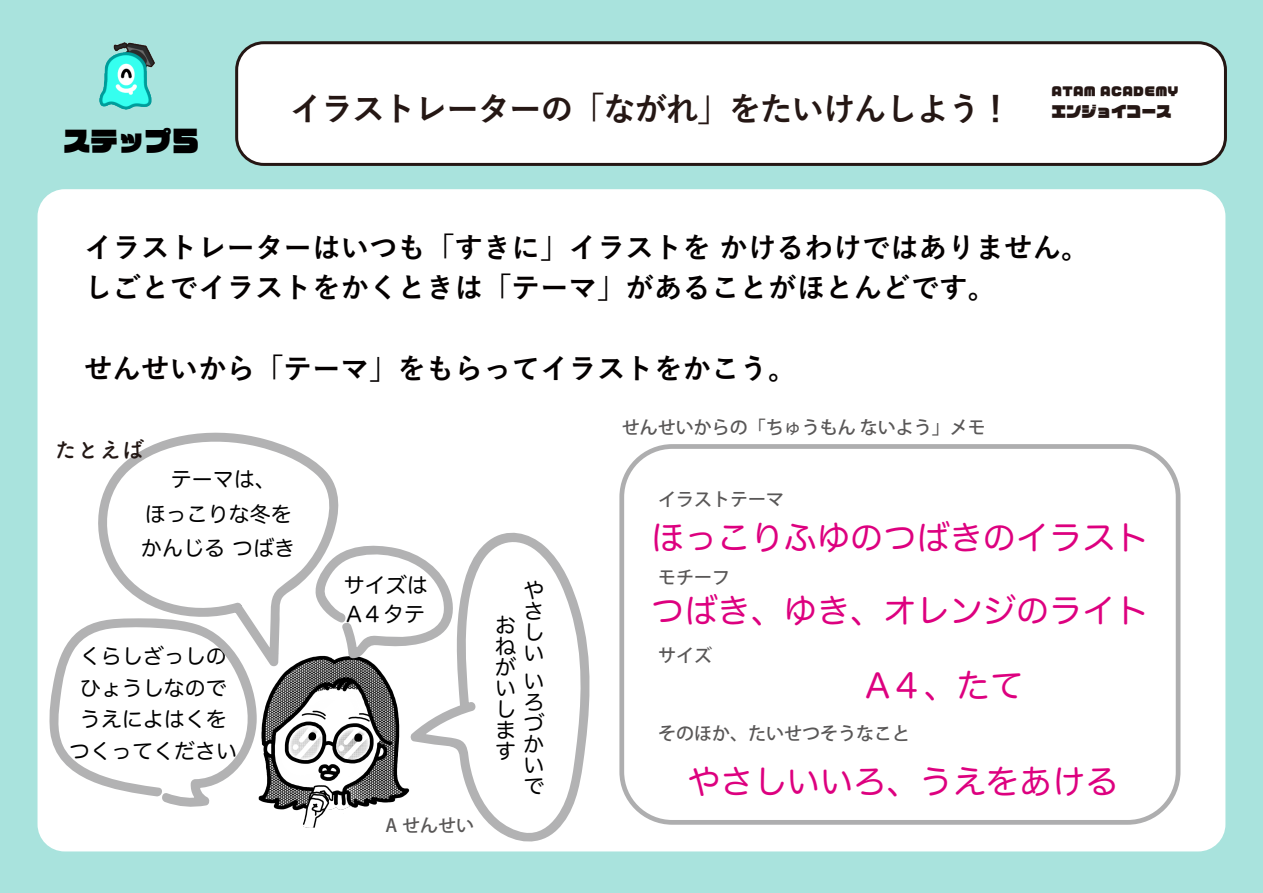
<style>
.page{position:relative;width:1263px;height:893px;background:#a9e3dd}
.page>*{position:absolute;margin:0;border:0;box-sizing:border-box;transform-origin:0 0}
.t1{font:33.15px "Hira Maru Pro W4";color:#dd007f}
.t2{font:700 33px "Yu Go";letter-spacing:-.05em;color:#251714}
.t3{font:700 28.5px/40.5px "Yu Go";color:#040000}
.t4{font:27px "VDL Logo Jr Black Black";color:#000}
.t5{font:700 22.5px "Tsuku A Rd Gothic";color:#231815}
.t6{font:21px/21px "Hira Maru Pro W4";color:#000;text-align:justify}
.t7{font:500 18px "Koz Go Pr 6 N";color:#595757}
.t8{font:12px "VDL Logo Jr Black Black";letter-spacing:.02em;color:#251714}
.s1{font-family:"VDL Logo Jr Black Black";font-weight:400;font-size:15px}
</style>
<div class="page">
<div style="left:237px;top:43px;width:988px;height:121px;background:#fff;border-radius:27px"></div>
<div style="left:235px;top:41px;width:992px;height:125px;border:3px solid #251714;border-radius:27px"></div>
<div style="left:38px;top:189px;width:1187px;height:662px;background:#fff;border-radius:27px"></div>
<img style="left:100px;top:43px;width:54px;height:66px">
<div style="left:619px;top:444px;width:561px;height:381px;border:5px solid #aeaeaf;border-radius:51px"></div>
<img style="left:258px;top:658px;width:151px;height:170px">
<svg style="left:98px;top:432px;width:244px;height:236px"></svg>
<svg style="left:314px;top:543px;width:95px;height:115px"></svg>
<svg style="left:409px;top:532px;width:181px;height:310px"></svg>
<svg style="left:49px;top:618px;width:208px;height:189px"></svg>
<p class="t4" style="left:64px;top:121px;width:137px">ステップ５</p>
<p class="t8" style="left:1051px;top:82px;width:128px">ATAM ACADEMY</p>
<p class="t2" style="left:289px;top:90px;width:883px">イラストレーターの「ながれ」をたいけんしよう！ <span class="s1">エンジョイコース</span></p>
<p class="t3" style="left:84px;top:228px;width:1007px">イラストレーターはいつも「すきに」イラストを かけるわけではありません。しごとでイラストをかくときは「テーマ」があることがほとんどです。</p>
<p class="t3" style="left:84px;top:349px;width:714px">せんせいから「テーマ」をもらってイラストをかこう。</p>
<p class="t7" style="left:622px;top:417px;width:366px">せんせいからの「ちゅうもん ないよう」メモ</p>
<p class="t5" style="left:54px;top:432px;width:91px">たとえば</p>
<p class="t6" style="left:141px;top:461px;width:155px;line-height:34.5px;text-align:center">テーマは、<br>ほっこりな冬をかんじる つばき</p>
<p class="t6" style="left:69px;top:639px;width:169px;line-height:31.5px;text-align:center">くらしざっしのひょうしなのでうえによはくをつくってください</p>
<p class="t6" style="left:344px;top:570px;width:85px;line-height:28.5px">サイズは<br>A４タテ</p>
<p class="t6" style="left:523px;top:578px;width:21px">やさしい</p>
<p class="t6" style="left:523px;top:669px;width:22px">いろづかいで</p>
<p class="t6" style="left:495px;top:613px;width:22px">おねがいします</p>
<p class="t7" style="left:386px;top:815px;width:90px">A せんせい</p>
<p class="t7" style="left:658px;top:489px;width:127px">イラストテーマ</p>
<p class="t1" style="left:651px;top:508px;width:499px">ほっこりふゆのつばきのイラスト</p>
<p class="t7" style="left:658px;top:567px;width:73px">モチーフ</p>
<p class="t1" style="left:651px;top:582px;width:499px">つばき、ゆき、オレンジのライト</p>
<p class="t7" style="left:658px;top:645px;width:55px">サイズ</p>
<p class="t1" style="left:865px;top:657px;width:159px">A４、たて</p>
<p class="t7" style="left:658px;top:723px;width:253px">そのほか、たいせつそうなこと</p>
<p class="t1" style="left:687px;top:752px;width:433px">やさしいいろ、うえをあける</p>
</div>
